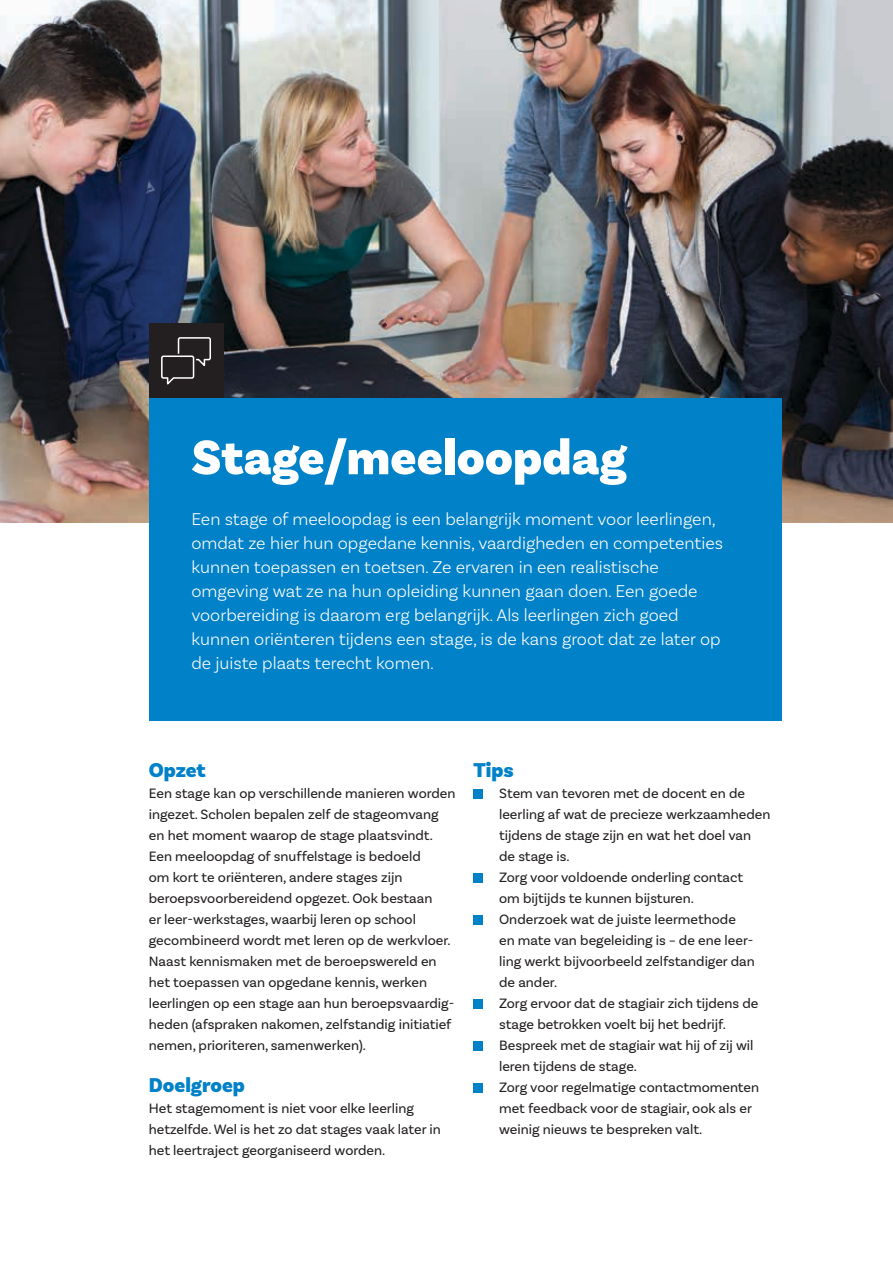
<style>
.page{position:relative;width:893px;height:1263px;background:#fff}
.page>*{position:absolute;margin:0;border:0;box-sizing:border-box;transform-origin:0 0}
.t1{font:900 51px "Basic Sans";color:#fff}
.t2{font:900 21px "Basic Sans";color:#0081c8}
.t3{font:300 18px/24px "Basic Sans";color:#fff}
.t4{font:14.25px/21px "Basic Sans";color:#231f20}
</style>
<div class="page">
<img style="left:0;top:0;width:893px;height:522px">
<div style="left:149px;top:398px;width:632px;height:322px;background:#0081c8"></div>
<div style="left:474px;top:789px;width:9px;height:9px;background:#0081c8"></div>
<div style="left:474px;top:873px;width:9px;height:9px;background:#0081c8"></div>
<div style="left:474px;top:915px;width:9px;height:9px;background:#0081c8"></div>
<div style="left:474px;top:999px;width:9px;height:9px;background:#0081c8"></div>
<div style="left:474px;top:1041px;width:9px;height:9px;background:#0081c8"></div>
<div style="left:474px;top:1083px;width:9px;height:9px;background:#0081c8"></div>
<div style="left:149px;top:324px;width:74px;height:74px;background:#231f20"></div>
<svg style="left:161px;top:337px;width:50px;height:48px"></svg>
<h1 class="t1" style="left:191px;top:426px;width:437px">Stage/meeloopdag</h1>
<p class="t3" style="left:191px;top:507px;width:533px">Een stage of meeloopdag is een belangrijk moment voor leerlingen, omdat ze hier hun opgedane kennis, vaardigheden en competenties kunnen toepassen en toetsen. Ze ervaren in een realistische omgeving wat ze na hun opleiding kunnen gaan doen. Een goede voorbereiding is daarom erg belangrijk. Als leerlingen zich goed kunnen oriënteren tijdens een stage, is de kans groot dat ze later op de juiste plaats terecht komen.</p>
<h2 class="t2" style="left:149px;top:757px;width:59px">Opzet</h2>
<p class="t4" style="left:149px;top:783px;width:308px">Een stage kan op verschillende manieren worden ingezet. Scholen bepalen zelf de stageomvang en het moment waarop de stage plaatsvindt.<br>Een meeloopdag of snuffelstage is bedoeld<br>om kort te oriënteren, andere stages zijn beroepsvoorbereidend opgezet. Ook bestaan<br>er leer-werkstages, waarbij leren op school gecombineerd wordt met leren op de werkvloer.<br>Naast kennismaken met de beroepswereld en het toepassen van opgedane kennis, werken leerlingen op een stage aan hun beroepsvaardig&shy;heden (afspraken nakomen, zelfstandig initiatief nemen, prioriteren, samenwerken).</p>
<h2 class="t2" style="left:149px;top:1072px;width:98px">Doelgroep</h2>
<p class="t4" style="left:149px;top:1098px;width:294px">Het stagemoment is niet voor elke leerling hetzelfde. Wel is het zo dat stages vaak later in het leertraject georganiseerd worden.</p>
<h2 class="t2" style="left:474px;top:757px;width:42px">Tips</h2>
<p class="t4" style="left:499px;top:783px;width:273px">Stem van tevoren met de docent en de leerling af wat de precieze werkzaamheden tijdens de stage zijn en wat het doel van de stage is.<br>Zorg voor voldoende onderling contact<br>om bijtijds te kunnen bijsturen.<br>Onderzoek wat de juiste leermethode<br>en mate van begeleiding is – de ene leer&shy;ling werkt bijvoorbeeld zelfstandiger dan de ander.<br>Zorg ervoor dat de stagiair zich tijdens de stage betrokken voelt bij het bedrijf.<br>Bespreek met de stagiair wat hij of zij wil leren tijdens de stage.<br>Zorg voor regelmatige contactmomenten met feedback voor de stagiair, ook als er weinig nieuws te bespreken valt.</p>
</div>
